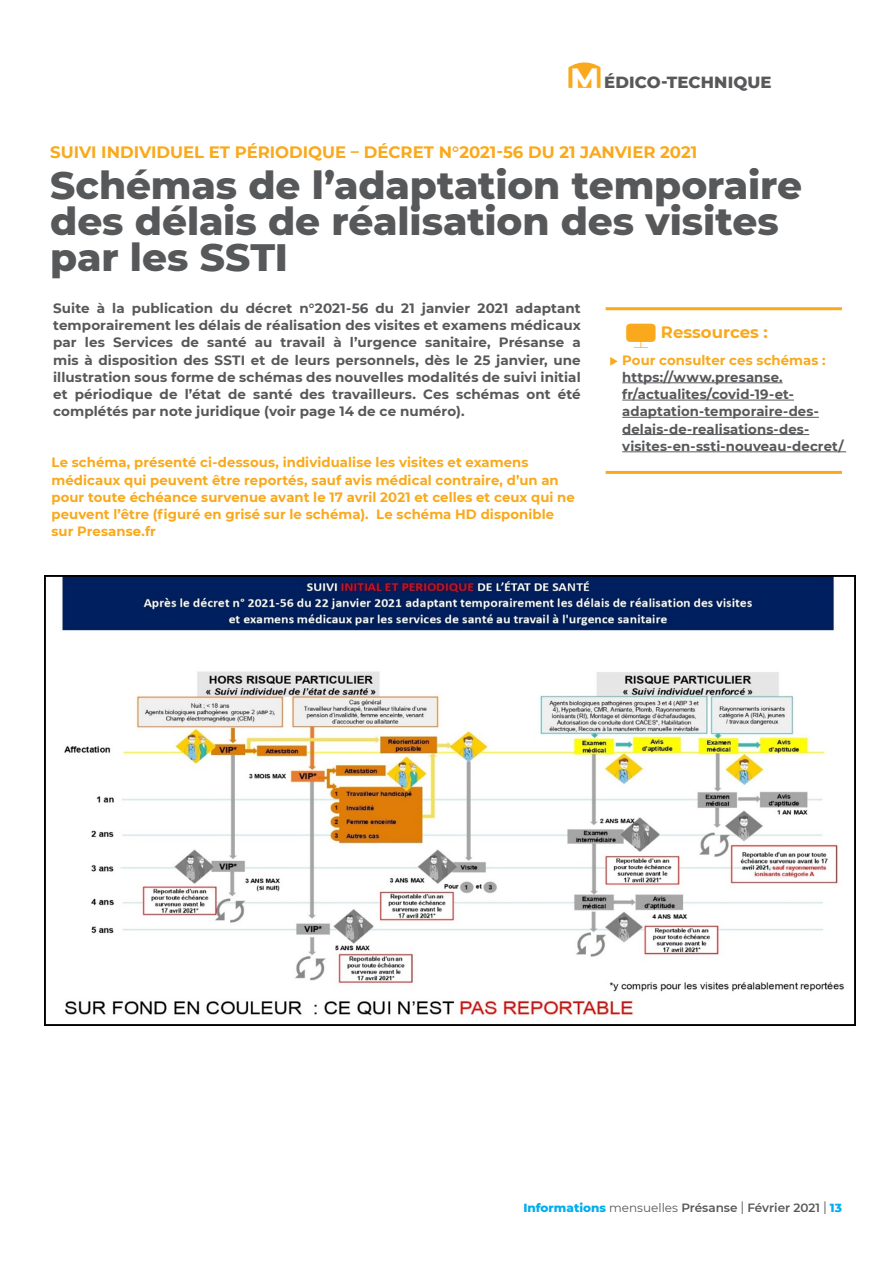
<style>
.page{position:relative;width:893px;height:1263px;background:#fff}
.page>*{position:absolute;margin:0;border:0;box-sizing:border-box;transform-origin:0 0}
.Titre{font:800 39px/36px "Montserrat";letter-spacing:-.005em;color:#57585a}
.t1{font:28.65px "Panton Icons A Fill";color:#f9a91b}
.SurtitreMT{font:700 16.5px "Montserrat";color:#f9a91b}
.t2{font:800 16.5px "Montserrat";letter-spacing:.005em;color:#57585a}
.Article_Intertitre_g{font:700 16.5px "Montserrat";color:#f9a91b}
.Chapô_horizontal{font:700 13.5px/17.2px "Montserrat";letter-spacing:.005em;color:#57585a}
.Chapô_couleur{font:700 13.5px/17.2px "Montserrat";letter-spacing:.005em;color:#f9a91b}
.t3{font:600 12px "Montserrat";color:#57585a}
.s1{font-size:30px;color:#fff}
.s2{color:#f9a91b}
.s3{font-weight:800;color:#00aeef}
.s4{font-weight:400}
.s5{font-weight:400;font-size:16.8px}
</style>
<div class="page">
<svg style="left:568px;top:63px;width:32px;height:25px"></svg>
<hr style="left:622px;top:382px;width:161px;height:1px;background:#57585a">
<hr style="left:622px;top:400px;width:172px;height:1px;background:#57585a">
<hr style="left:622px;top:417px;width:197px;height:1px;background:#57585a">
<hr style="left:622px;top:434px;width:187px;height:1px;background:#57585a">
<hr style="left:622px;top:451px;width:224px;height:1px;background:#57585a">
<hr style="left:606px;top:471px;width:236px;height:3px;background:#f9a91b">
<hr style="left:606px;top:307px;width:236px;height:3px;background:#f9a91b">
<img style="left:45px;top:575px;width:810px;height:450px">
<p class="t2" style="left:570px;top:70px;width:203px"><span class="s1">M</span> ÉDICO-TECHNIQUE</p>
<p class="SurtitreMT" style="left:50px;top:141px;width:648px">SUIVI INDIVIDUEL ET PÉRIODIQUE – DÉCRET N°2021-56 DU 21 JANVIER 2021</p>
<p class="Titre" style="left:50px;top:165px;width:753px">Schémas de l’adaptation temporaire des délais de réalisation des visites par les SSTI</p>
<p class="Chapô_horizontal" style="left:53px;top:299px;width:529px;text-align:justify">Suite à la publication du décret n°2021-56 du 21 janvier 2021 adaptant temporairement les délais de réalisation des visites et examens médicaux par les Services de santé au travail à l’urgence sanitaire, Présanse a mis à disposition des SSTI et de leurs personnels, dès le 25 janvier, une illustration sous forme de schémas des nouvelles modalités de suivi initial et périodique de l’état de santé des travailleurs. Ces schémas ont été complétés par note juridique (voir page 14 de ce numéro).</p>
<p class="Chapô_couleur" style="left:51px;top:453px;width:525px">Le schéma, présenté ci-dessous, individualise les visites et examens médicaux qui peuvent être reportés, sauf avis médical contraire, d’un an pour toute échéance survenue avant le 17 avril 2021 et celles et ceux qui ne peuvent l’être (figuré en grisé sur le schéma). Le schéma HD disponible sur Presanse.fr</p>
<p class="t1" style="left:623px;top:322px;width:37px">A</p>
<p class="Article_Intertitre_g" style="left:661px;top:320px;width:108px">Ressources :</p>
<p class="Chapô_horizontal" style="left:622px;top:350px;width:223px;text-indent:-13px"><span class="s2">◆ Pour consulter ces schémas : </span>https://www.presanse. fr/actualites/covid-19-et&shy;adaptation-temporaire-des&shy;delais-de-realisations-des&shy;visites-en-ssti-nouveau-decret/</p>
<p class="t3" style="left:523px;top:1199px;width:320px"><span class="s3">Informations</span> <span class="s4">mensuelles</span> Présanse <span class="s5">l</span> Février 2021 <span class="s5">l</span> <span class="s3">13</span></p>
</div>
